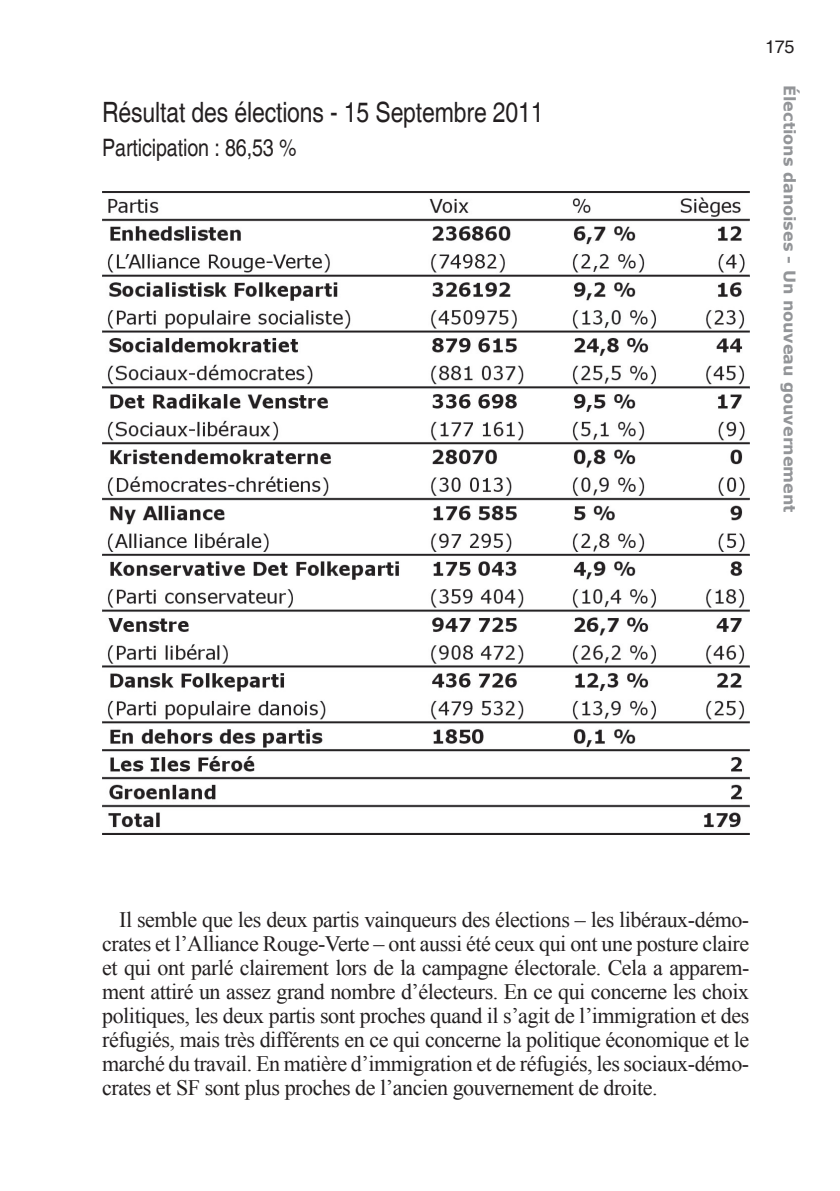
<style>
.page{position:relative;width:840px;height:1191px;background:#fff}
.page>*{position:absolute;margin:0;border:0;box-sizing:border-box;transform-origin:0 0}
.t1{font:condensed 28px "Helvetica";letter-spacing:-.005em;color:#231f20}
.t2{font:condensed 24px "Helvetica";letter-spacing:-.005em;color:#231f20}
.t3{font:22px/24px "Times New Roman";letter-spacing:-.02em;color:#231f20;text-align:justify}
.t4{font:18px "Helvetica";color:#231f20}
.t5{font:700 16px "Verdana";color:#939598}
</style>
<div class="page">
<img style="left:102px;top:191px;width:646px;height:644px">
<p class="t1" style="left:102px;top:96px;width:442px">Résultat des élections - 15 Septembre 2011</p>
<p class="t2" style="left:102px;top:134px;width:196px">Participation : 86,53 %</p>
<p class="t4" style="left:764px;top:36px;width:31px">175</p>
<p class="t5" style="left:799px;top:85px;width:429px;rotate:90deg">élections danoises - Un nouveau gouvernement</p>
<p class="t3" style="left:102px;top:907px;width:648px;text-indent:17px">Il semble que les deux partis vainqueurs des élections – les libéraux-démo&shy;crates et l’Alliance Rouge-Verte – ont aussi été ceux qui ont une posture claire et qui ont parlé clairement lors de la campagne électorale. Cela a apparem&shy;ment attiré un assez grand nombre d’électeurs. En ce qui concerne les choix politiques, les deux partis sont proches quand il s’agit de l’immigration et des réfugiés, mais très différents en ce qui concerne la politique économique et le marché du travail. En matière d’immigration et de réfugiés, les sociaux-démo&shy;crates et SF sont plus proches de l’ancien gouvernement de droite.</p>
</div>
